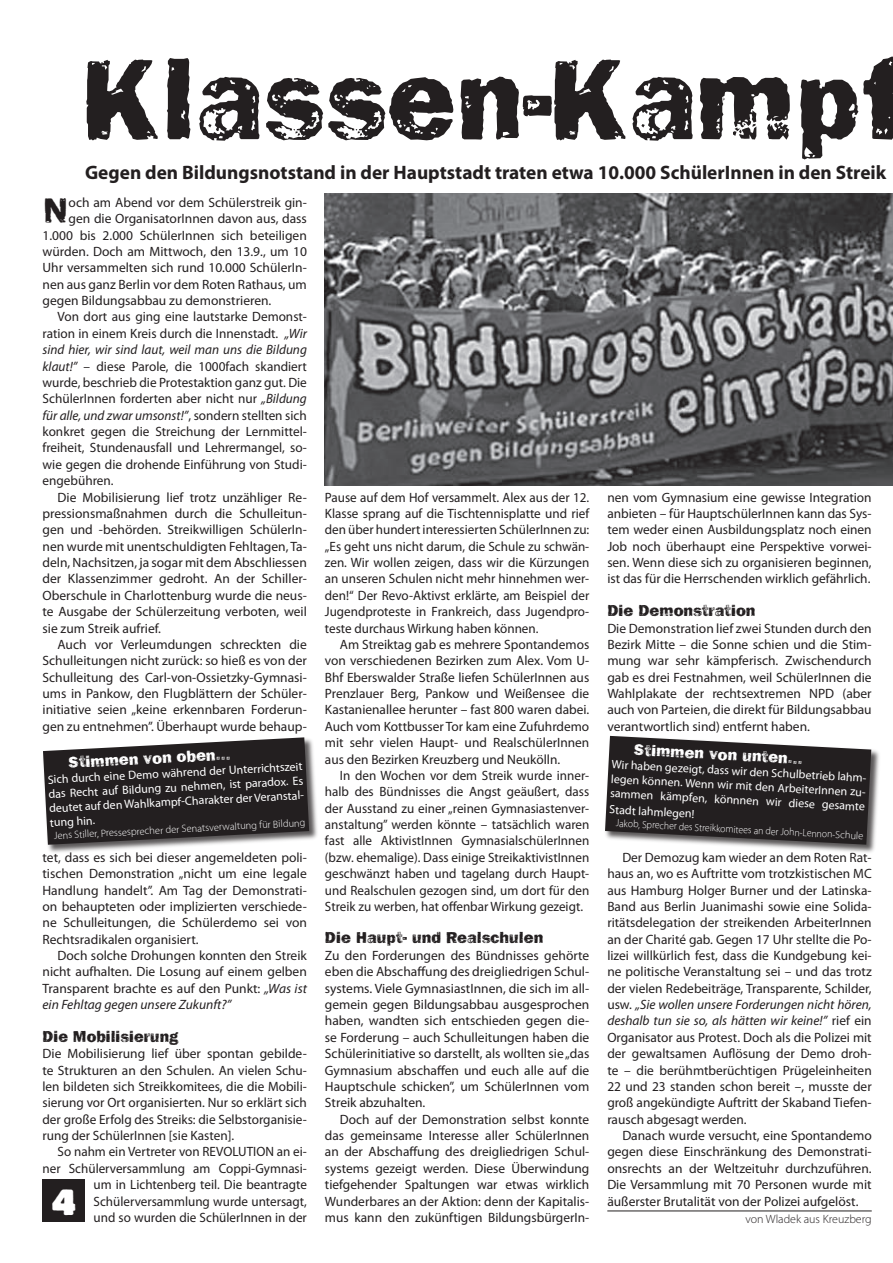
<style>
.page{position:relative;width:893px;height:1263px;background:#fff}
.page>*{position:absolute;margin:0;border:0;box-sizing:border-box;transform-origin:0 0}
.t1{font:120px "Frankie 2 Reverse";color:#231f20;scale:.96 1}
.t2{font:37.35px "Frankie 2 Reverse";color:#231f20}
.t3{font:800 36px "Block BE";color:#fff}
.t4{font:700 19.5px "Myriad Pro";color:#231f20}
.t5{font:16.5px "Frankie";color:#231f20}
.t6{font:16.5px "Frankie";color:#fff}
.t7{font:13.5px/16.4px "Myriad Pro";color:#231f20;text-align:justify}
.t8{font:italic 13.5px "Myriad Pro";color:#231f20}
.t9{font:12px/14.4px "Myriad Pro";color:#fff}
.t10{font:300 12px "Myriad Pro";color:#231f20}
.t11{font:300 10.5px "Myriad Pro";color:#fff}
.t12{font:300 10.5px "Myriad Pro";color:#fff;scale:.93 1}
.s1{font-style:italic}
.s2{font-style:normal}
</style>
<div class="page">
<div style="left:43px;top:1179px;width:42px;height:43px;background:#231f20"></div>
<hr style="left:607px;top:1210px;width:265px;height:1px;background:#231f20">
<div style="left:42px;top:736px;width:277px;height:118px;background:#231f20;opacity:.75"></div>
<svg style="left:43px;top:737px;width:266px;height:108px;background:#3e3a3b"></svg>
<div style="left:604px;top:735px;width:277px;height:119px;background:#231f20;opacity:.75"></div>
<svg style="left:605px;top:736px;width:266px;height:109px;background:#3d393a"></svg>
<img style="left:325px;top:193px;width:568px;height:292px">
<h1 class="t1" style="left:85px;top:28px;width:858px">Klassen-Kampf</h1>
<h3 class="t4" style="left:85px;top:161px;width:803px">Gegen den Bildungsnotstand in der Hauptstadt traten etwa 10.000 SchülerInnen in den Streik</h3>
<h2 class="t2" style="left:43px;top:188px;width:28px">N</h2>
<p class="t7" style="left:69px;top:194px;width:240px">och am Abend vor dem Schülerstreik gin-</p>
<p class="t7" style="left:69px;top:211px;width:240px">gen die OrganisatorInnen davon aus, dass</p>
<p class="t7" style="left:43px;top:227px;width:266px">1.000 bis 2.000 SchülerInnen sich beteiligen</p>
<p class="t7" style="left:43px;top:244px;width:266px">würden. Doch am Mittwoch, den 13.9., um 10</p>
<p class="t7" style="left:43px;top:260px;width:266px">Uhr versammelten sich rund 10.000 SchülerIn-</p>
<p class="t7" style="left:43px;top:276px;width:266px">nen aus ganz Berlin vor dem Roten Rathaus, um</p>
<p class="t7" style="left:43px;top:293px;width:230px">gegen Bildungsabbau zu demonstrieren.</p>
<p class="t7" style="left:58px;top:309px;width:251px">Von dort aus ging eine lautstarke Demonst-</p>
<p class="t7" style="left:43px;top:325px;width:266px">ration in einem Kreis durch die Innenstadt. <span class="s1">„Wir</span></p>
<p class="t8" style="left:43px;top:342px;width:266px">sind hier, wir sind laut, weil man uns die Bildung</p>
<p class="t7" style="left:43px;top:358px;width:266px"><span class="s1">klaut!”</span> – diese Parole, die 1000fach skandiert</p>
<p class="t7" style="left:43px;top:374px;width:266px">wurde, beschrieb die Protestaktion ganz gut. Die</p>
<p class="t7" style="left:43px;top:391px;width:266px">SchülerInnen forderten aber nicht nur <span class="s1">„Bildung</span></p>
<p class="t8" style="left:43px;top:408px;width:266px">für alle, und zwar umsonst!”<span class="s2">, sondern stellten sich</span></p>
<p class="t7" style="left:43px;top:424px;width:266px">konkret gegen die Streichung der Lernmittel-</p>
<p class="t7" style="left:43px;top:440px;width:266px">freiheit, Stundenausfall und Lehrermangel, so-</p>
<p class="t7" style="left:43px;top:456px;width:266px">wie gegen die drohende Einführung von Studi-</p>
<p class="t7" style="left:43px;top:473px;width:73px">engebühren.</p>
<p class="t7" style="left:58px;top:489px;width:251px">Die Mobilisierung lief trotz unzähliger Re-</p>
<p class="t7" style="left:43px;top:505px;width:266px">pressionsmaßnahmen durch die Schulleitun-</p>
<p class="t7" style="left:43px;top:522px;width:266px">gen und -behörden. Streikwilligen SchülerIn-</p>
<p class="t7" style="left:43px;top:538px;width:266px">nen wurde mit unentschuldigten Fehltagen, Ta-</p>
<p class="t7" style="left:43px;top:555px;width:266px">deln, Nachsitzen, ja sogar mit dem Abschliessen</p>
<p class="t7" style="left:43px;top:571px;width:266px">der Klassenzimmer gedroht. An der Schiller-</p>
<p class="t7" style="left:43px;top:587px;width:266px">Oberschule in Charlottenburg wurde die neus-</p>
<p class="t7" style="left:43px;top:604px;width:266px">te Ausgabe der Schülerzeitung verboten, weil</p>
<p class="t7" style="left:43px;top:620px;width:120px">sie zum Streik aufrief.</p>
<p class="t7" style="left:58px;top:636px;width:251px">Auch vor Verleumdungen schreckten die</p>
<p class="t7" style="left:43px;top:653px;width:266px">Schulleitungen nicht zurück: so hieß es von der</p>
<p class="t7" style="left:43px;top:669px;width:266px">Schulleitung des Carl-von-Ossietzky-Gymnasi-</p>
<p class="t7" style="left:43px;top:686px;width:266px">ums in Pankow, den Flugblättern der Schüler-</p>
<p class="t7" style="left:43px;top:702px;width:266px">initiative seien „keine erkennbaren Forderun-</p>
<p class="t7" style="left:43px;top:718px;width:266px">gen zu entnehmen”. Überhaupt wurde behaup-</p>
<p class="t6" style="left:68px;top:753px;width:164px;rotate:-3deg">Stimmen von oben...</p>
<p class="t9" style="left:47px;top:772px;width:265px;rotate:-3deg">Sich durch eine Demo während der Unterrichtszeit das Recht auf Bildung zu nehmen, ist paradox. Es deutet auf den Wahlkampf-Charakter der Veranstal&shy;tung hin.</p>
<p class="t11" style="left:54px;top:830px;width:253px;rotate:-3deg">Jens Stiller, Pressesprecher der Senatsverwaltung für Bildung</p>
<p class="t7" style="left:43px;top:849px;width:266px">tet, dass es sich bei dieser angemeldeten poli&shy;tischen Demonstration „nicht um eine legale Handlung handelt”. Am Tag der Demonstrati&shy;on behaupteten oder implizierten verschiede&shy;ne Schulleitungen, die Schülerdemo sei von Rechtsradikalen organisiert.</p>
<p class="t7" style="left:43px;top:947px;width:266px;text-indent:15px">Doch solche Drohungen konnten den Streik nicht aufhalten. Die Losung auf einem gelben Transparent brachte es auf den Punkt: <span class="s1">„Was ist ein Fehltag gegen unsere Zukunft?”</span></p>
<p class="t5" style="left:43px;top:1026px;width:138px">Die Mobilisierung</p>
<p class="t7" style="left:43px;top:1046px;width:266px">Die Mobilisierung lief über spontan gebilde&shy;te Strukturen an den Schulen. An vielen Schu&shy;len bildeten sich Streikkomitees, die die Mobili&shy;sierung vor Ort organisierten. Nur so erklärt sich der große Erfolg des Streiks: die Selbstorganisie&shy;rung der SchülerInnen [sie Kasten].</p>
<p class="t7" style="left:43px;top:1144px;width:266px;text-align:right">So nahm ein Vertreter von REVOLUTION an ei&shy;ner Schülerversammlung am Coppi-Gymnasi&shy;um in Lichtenberg teil. Die beantragte Schülerversammlung wurde untersagt,<br>und so wurden die SchülerInnen in der</p>
<h3 class="t3" style="left:52px;top:1183px;width:26px">4</h3>
<p class="t7" style="left:325px;top:489px;width:266px">Pause auf dem Hof versammelt. Alex aus der 12.<br>Klasse sprang auf die Tischtennisplatte und rief den über hundert interessierten SchülerInnen zu: „Es geht uns nicht darum, die Schule zu schwän&shy;zen. Wir wollen zeigen, dass wir die Kürzungen an unseren Schulen nicht mehr hinnehmen wer&shy;den!“ Der Revo-Aktivst erklärte, am Beispiel der Jugendproteste in Frankreich, dass Jugendpro&shy;teste durchaus Wirkung haben können.</p>
<p class="t7" style="left:325px;top:636px;width:266px;text-indent:15px">Am Streiktag gab es mehrere Spontandemos von verschiedenen Bezirken zum Alex. Vom U-Bhf Eberswalder Straße liefen SchülerInnen aus Prenzlauer Berg, Pankow und Weißensee die Kastanienallee herunter – fast 800 waren dabei.<br>Auch vom Kottbusser Tor kam eine Zufuhrdemo mit sehr vielen Haupt- und RealschülerInnen aus den Bezirken Kreuzberg und Neukölln.</p>
<p class="t7" style="left:325px;top:767px;width:266px;text-indent:15px">In den Wochen vor dem Streik wurde inner&shy;halb des Bündnisses die Angst geäußert, dass der Ausstand zu einer „reinen Gymnasiastenver&shy;anstaltung” werden könnte – tatsächlich waren fast alle AktivistInnen GymnasialschülerInnen (bzw. ehemalige). Dass einige StreikaktivistInnen geschwänzt haben und tagelang durch Haupt&shy;und Realschulen gezogen sind, um dort für den Streik zu werben, hat offenbar Wirkung gezeigt.</p>
<p class="t5" style="left:325px;top:928px;width:220px">Die Haupt- und Realschulen</p>
<p class="t7" style="left:325px;top:947px;width:266px">Zu den Forderungen des Bündnisses gehörte eben die Abschaffung des dreigliedrigen Schul&shy;systems. Viele GymnasiastInnen, die sich im all&shy;gemein gegen Bildungsabbau ausgesprochen haben, wandten sich entschieden gegen die&shy;se Forderung – auch Schulleitungen haben die Schülerinitiative so darstellt, als wollten sie „das Gymnasium abschaffen und euch alle auf die Hauptschule schicken”, um SchülerInnen vom Streik abzuhalten.</p>
<p class="t7" style="left:325px;top:1111px;width:266px;text-indent:15px">Doch auf der Demonstration selbst konnte das gemeinsame Interesse aller SchülerInnen an der Abschaffung des dreigliedrigen Schul&shy;systems gezeigt werden. Diese Überwindung tiefgehender Spaltungen war etwas wirklich Wunderbares an der Aktion: denn der Kapitalis&shy;mus kann den zukünftigen BildungsbürgerIn-</p>
<p class="t7" style="left:607px;top:489px;width:266px">nen vom Gymnasium eine gewisse Integration anbieten – für HauptschülerInnen kann das Sys&shy;tem weder einen Ausbildungsplatz noch einen Job noch überhaupt eine Perspektive vorwei&shy;sen. Wenn diese sich zu organisieren beginnen, ist das für die Herrschenden wirklich gefährlich.</p>
<p class="t5" style="left:607px;top:601px;width:150px">Die Demonstration</p>
<p class="t7" style="left:607px;top:620px;width:266px">Die Demonstration lief zwei Stunden durch den Bezirk Mitte – die Sonne schien und die Stim&shy;mung war sehr kämpferisch. Zwischendurch gab es drei Festnahmen, weil SchülerInnen die Wahlplakate der rechtsextremen NPD (aber auch von Parteien, die direkt für Bildungsabbau verantwortlich sind) entfernt haben.</p>
<p class="t6" style="left:634px;top:740px;width:170px;rotate:3deg">Stimmen von unten...</p>
<p class="t9" style="left:612px;top:757px;width:257px;text-align:justify;rotate:3deg">Wir haben gezeigt, dass wir den Schulbetrieb lahm&shy;legen können. Wenn wir mit den ArbeiterInnen zu&shy;sammen kämpfen, könnnen wir diese gesamte</p>
<p class="t9" style="left:610px;top:802px;width:87px;rotate:3deg">Stadt lahmlegen!</p>
<p class="t12" style="left:616px;top:817px;width:268px;rotate:3deg">Jakob, Sprecher des Streikkomitees an der John-Lennon-Schule</p>
<p class="t7" style="left:607px;top:849px;width:266px;text-indent:15px">Der Demozug kam wieder an dem Roten Rat&shy;haus an, wo es Auftritte vom trotzkistischen MC aus Hamburg Holger Burner und der Latinska-Band aus Berlin Juanimashi sowie eine Solida&shy;ritätsdelegation der streikenden ArbeiterInnen an der Charité gab. Gegen 17 Uhr stellte die Po&shy;lizei willkürlich fest, dass die Kundgebung kei&shy;ne politische Veranstaltung sei – und das trotz der vielen Redebeiträge, Transparente, Schilder, usw. <span class="s1">„Sie wollen unsere Forderungen nicht hören, deshalb tun sie so, als hätten wir keine!”</span> rief ein Organisator aus Protest. Doch als die Polizei mit der gewaltsamen Auflösung der Demo droh&shy;te – die berühmtberüchtigen Prügeleinheiten 22 und 23 standen schon bereit –, musste der groß angekündigte Auftritt der Skaband Tiefen&shy;rausch abgesagt werden.</p>
<p class="t7" style="left:607px;top:1128px;width:266px;text-indent:15px">Danach wurde versucht, eine Spontandemo gegen diese Einschränkung des Demonstrati&shy;onsrechts an der Weltzeituhr durchzuführen.<br>Die Versammlung mit 70 Personen wurde mit äußerster Brutalität von der Polizei aufgelöst.</p>
<p class="t10" style="left:745px;top:1213px;width:128px">von Wladek aus Kreuzberg</p>
</div>
